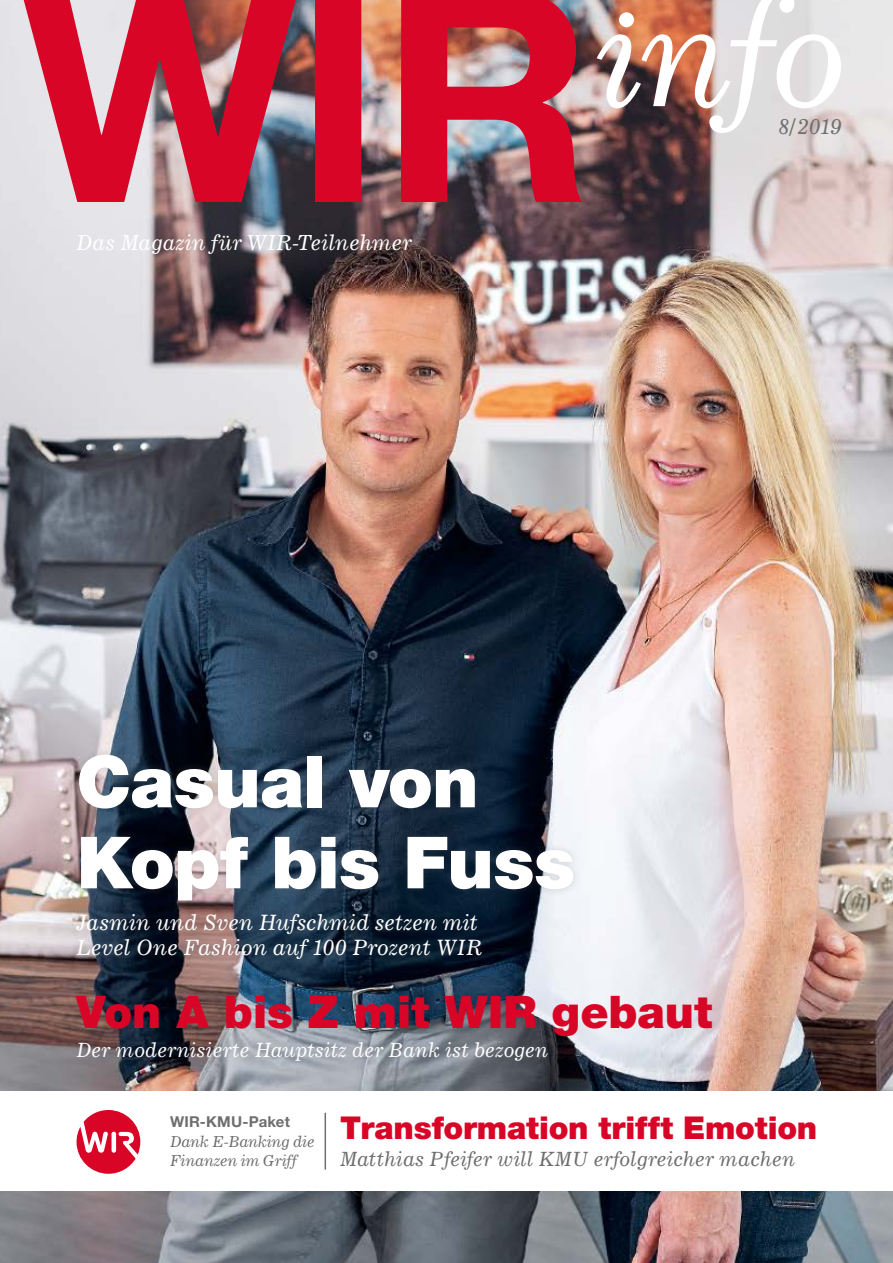
<style>
.page{position:relative;width:893px;height:1263px;background:#fff}
.page>*{position:absolute;margin:0;border:0;box-sizing:border-box;transform-origin:0 0}
.t1{font:900 72px/81px "Helvetica Neue LT Pro";letter-spacing:-.01em;color:#fff}
.t2{font:900 45px "Helvetica Neue LT Pro";color:#d80527}
.t3{font:900 31.5px "Helvetica Neue LT Pro";letter-spacing:-.005em;color:#d80527}
.t4{font:italic 21px/24.8px "Corona LT Std";color:#fff}
.t5{font:italic 20.7px "Corona LT Std";letter-spacing:.005em;color:#fff}
.t6{font:italic 20.7px "Corona LT Std";color:#6e6e6e}
.t7{font:italic 19.5px "Corona LT Std";color:#fff}
.t8{font:italic 19.5px "Corona LT Std";letter-spacing:.01em;color:#6e6e6e}
.t9{font:italic 15px/19.5px "Corona LT Std";letter-spacing:-.02em;color:#6e6e6e}
.t10{font:700 15px "Helvetica Neue LT Pro";letter-spacing:.01em;color:#6e6e6e}
</style>
<div class="page">
<img style="left:0;top:0;width:893px;height:1263px">
<div style="left:0;top:1092px;width:893px;height:99px;background:#fff"></div>
<svg style="left:77px;top:1110px;width:63px;height:64px"></svg>
<img style="left:18px;top:0;width:564px;height:202px">
<hr style="left:325px;top:1113px;width:1px;height:56px;background:#6e6e6e">
<svg style="left:597px;top:0;width:244px;height:133px"></svg>
<div style="left:71px;top:747px;width:510px;height:161px;background:#6e6e6e;opacity:.25"></div>
<div style="left:69px;top:907px;width:420px;height:59px;background:#6e6e6e;opacity:.25"></div>
<div style="left:70px;top:1034px;width:485px;height:34px;background:#6e6e6e;opacity:.25"></div>
<p class="t5" style="left:77px;top:230px;width:336px">Das Magazin für WIR-Teilnehmer</p>
<p class="t6" style="left:778px;top:114px;width:65px">8/2019</p>
<h1 class="t1" style="left:77px;top:741px;width:500px">Casual von<br>Kopf bis Fuss</h1>
<p class="t4" style="left:77px;top:910px;width:407px">Jasmin und Sven Hufschmid setzen mit<br>Level One Fashion auf 100 Prozent WIR</p>
<h2 class="t2" style="left:77px;top:984px;width:637px">Von A bis Z mit WIR gebaut</h2>
<p class="t7" style="left:77px;top:1038px;width:473px">Der modernisierte Hauptsitz der Bank ist bezogen</p>
<p class="t10" style="left:170px;top:1112px;width:121px">WIR-KMU-Paket</p>
<p class="t9" style="left:170px;top:1131px;width:146px">Dank E-Banking die<br>Finanzen im Griff</p>
<h3 class="t3" style="left:340px;top:1109px;width:479px">Transformation trifft Emotion</h3>
<p class="t8" style="left:340px;top:1147px;width:456px">Matthias Pfeifer will KMU erfolgreicher machen</p>
</div>
